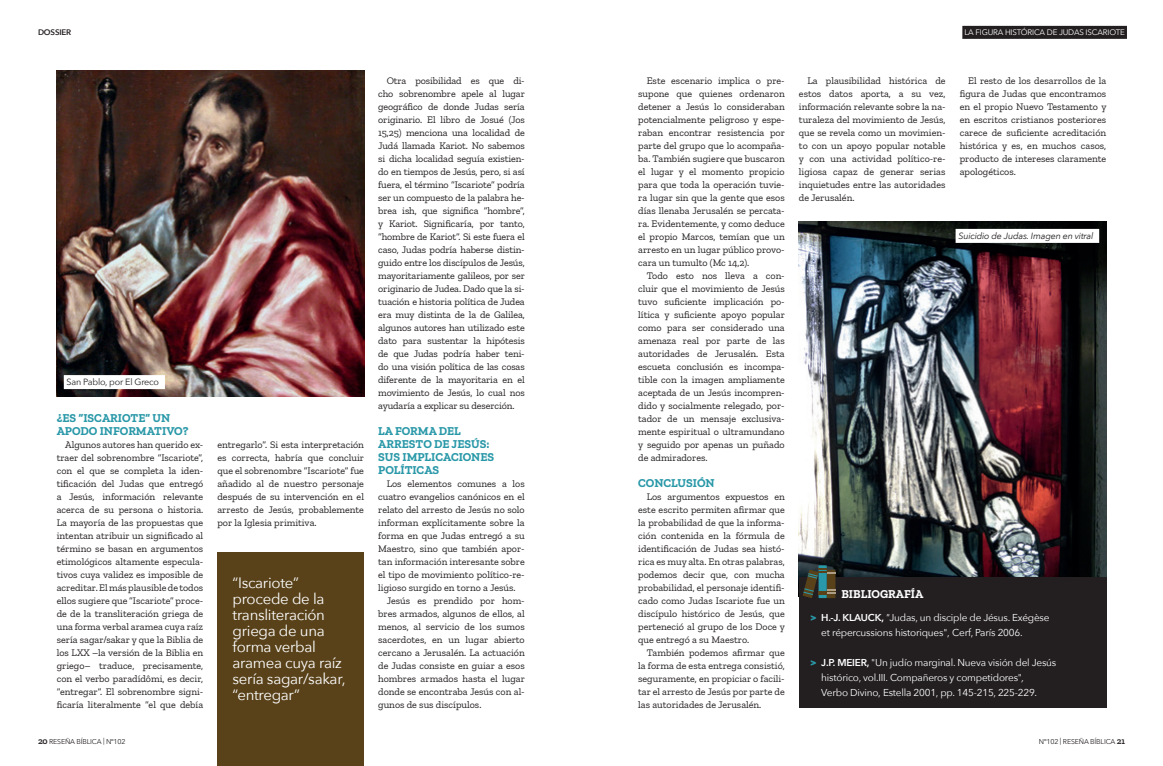
<style>
.page{position:relative;width:1163px;height:766px;background:#fff}
.page>*{position:absolute;margin:0;border:0;box-sizing:border-box;transform-origin:0 0}
.DESTACADO{font:15px/16px "Avenir Next";letter-spacing:-.02em;color:#fff}
.LADILLO{font:700 12px/13px "Zilla Slab";color:#2998a8}
.t1{font:700 12px "Zilla Slab";color:#fff}
.CUERPO_ARTICULO{font:10px/13px "Zilla Slab";color:#231f20;text-align:justify}
.t2{font:10px/15px "Avenir Next";letter-spacing:-.02em;color:#fff}
.PIE_DE_FOTO_CON_FILE{font:italic 9px "Avenir Next";letter-spacing:-.02em;color:#231f20}
.PIE_DE_FOTO_CON_FILE-2{font:9px "Avenir Next";letter-spacing:-.02em;color:#231f20}
.t3{font:8px "Avenir Next";letter-spacing:-.02em;color:#fff}
.t4{font:600 8px "Avenir Next";letter-spacing:-.02em;color:#231f20}
.t5{font:7px "Avenir Next";letter-spacing:-.02em;color:#231f20}
.s1{font-weight:800;color:#2998a8}
.s2{font-weight:600}
.s3{font-style:italic}
.s4{font-family:"Zilla Slab";font-weight:600;font-size:9px}
</style>
<div class="page">
<div style="left:217px;top:552px;width:147px;height:213px;background:#59421a"></div>
<img style="left:57px;top:71px;width:307px;height:325px">
<div style="left:64px;top:375px;width:101px;height:14px;background:#fff"></div>
<img style="left:798px;top:221px;width:308px;height:355px">
<div style="left:798px;top:576px;width:308px;height:131px;background:#231f20"></div>
<div style="left:818px;top:565px;width:8px;height:33px;background:#2998a8"></div>
<svg style="left:802px;top:568px;width:33px;height:30px"></svg>
<div style="left:955px;top:229px;width:143px;height:14px;background:#fff"></div>
<div style="left:962px;top:26px;width:164px;height:13px;background:#231f20"></div>
<p class="t4" style="left:38px;top:25px;width:35px">DOSSIER</p>
<p class="t3" style="left:964px;top:25px;width:162px">LA FIGURA HISTÓRICA DE JUDAS ISCARIOTE</p>
<p class="PIE_DE_FOTO_CON_FILE-2" style="left:67px;top:374px;width:94px">San Pablo, por El Greco</p>
<p class="LADILLO" style="left:57px;top:411px;width:133px">¿ES “ISCARIOTE” UN<br>APODO INFORMATIVO?</p>
<p class="CUERPO_ARTICULO" style="left:57px;top:438px;width:148px;text-indent:9px">Algunos autores han querido ex&shy;traer del sobrenombre “Iscariote”, con el que se completa la iden&shy;tificación del Judas que entregó a Jesús, información relevante acerca de su persona o historia.<br>La mayoría de las propuestas que intentan atribuir un significado al término se basan en argumentos etimológicos altamente especula&shy;tivos cuya validez es imposible de acreditar. El más plausible de todos ellos sugiere que “Iscariote” proce&shy;de de la transliteración griega de una forma verbal aramea cuya raíz sería sagar/sakar y que la Biblia de los LXX –la versión de la Biblia en griego– traduce, precisamente, con el verbo paradídômi, es decir, “entregar”. El sobrenombre signi&shy;ficaría literalmente “el que debía</p>
<p class="CUERPO_ARTICULO" style="left:378px;top:74px;width:148px;text-indent:9px">Otra posibilidad es que di&shy;cho sobrenombre apele al lugar geográfico de donde Judas sería originario. El libro de Josué (Jos 15,25) menciona una localidad de Judá llamada Kariot. No sabemos si dicha localidad seguía existien&shy;do en tiempos de Jesús, pero, si así fuera, el término “Iscariote” podría ser un compuesto de la palabra he&shy;brea ish, que significa “hombre”, y Kariot. Significaría, por tanto, “hombre de Kariot”. Si este fuera el caso, Judas podría haberse distin&shy;guido entre los discípulos de Jesús, mayoritariamente galileos, por ser originario de Judea. Dado que la si&shy;tuación e historia política de Judea era muy distinta de la de Galilea, algunos autores han utilizado este dato para sustentar la hipótesis de que Judas podría haber teni&shy;do una visión política de las cosas diferente de la mayoritaria en el movimiento de Jesús, lo cual nos ayudaría a explicar su deserción.</p>
<p class="LADILLO" style="left:378px;top:424px;width:117px">LA FORMA DEL<br>ARRESTO DE JESÚS:<br>SUS IMPLICACIONES<br>POLÍTICAS</p>
<p class="CUERPO_ARTICULO" style="left:378px;top:477px;width:148px;text-indent:9px">Los elementos comunes a los cuatro evangelios canónicos en el relato del arresto de Jesús no solo informan explícitamente sobre la forma en que Judas entregó a su Maestro, sino que también apor&shy;tan información interesante sobre el tipo de movimiento político-re&shy;ligioso surgido en torno a Jesús.</p>
<p class="CUERPO_ARTICULO" style="left:378px;top:594px;width:148px;text-indent:9px">Jesús es prendido por hom&shy;bres armados, algunos de ellos, al menos, al servicio de los sumos sacerdotes, en un lugar abierto cercano a Jerusalén. La actuación de Judas consiste en guiar a esos hombres armados hasta el lugar donde se encontraba Jesús con al&shy;gunos de sus discípulos.</p>
<p class="CUERPO_ARTICULO" style="left:638px;top:74px;width:148px;text-indent:9px">Este escenario implica o pre&shy;supone que quienes ordenaron detener a Jesús lo consideraban potencialmente peligroso y espe&shy;raban encontrar resistencia por parte del grupo que lo acompaña&shy;ba. También sugiere que buscaron el lugar y el momento propicio para que toda la operación tuvie&shy;ra lugar sin que la gente que esos días llenaba Jerusalén se percata&shy;ra. Evidentemente, y como deduce el propio Marcos, temían que un arresto en un lugar público provo&shy;cara un tumulto (Mc 14,2).</p>
<p class="CUERPO_ARTICULO" style="left:638px;top:269px;width:148px;text-indent:9px">Todo esto nos lleva a con&shy;cluir que el movimiento de Jesús tuvo suficiente implicación po&shy;lítica y suficiente apoyo popular como para ser considerado una amenaza real por parte de las autoridades de Jerusalén. Esta escueta conclusión es incompa&shy;tible con la imagen ampliamente aceptada de un Jesús incompren&shy;dido y socialmente relegado, por&shy;tador de un mensaje exclusiva&shy;mente espiritual o ultramundano y seguido por apenas un puñado de admiradores.</p>
<p class="LADILLO" style="left:638px;top:476px;width:78px">CONCLUSIÓN</p>
<p class="CUERPO_ARTICULO" style="left:638px;top:490px;width:148px;text-indent:9px">Los argumentos expuestos en este escrito permiten afirmar que la probabilidad de que la informa&shy;ción contenida en la fórmula de identificación de Judas sea histó&shy;rica es muy alta. En otras palabras, podemos decir que, con mucha probabilidad, el personaje identifi&shy;cado como Judas Iscariote fue un discípulo histórico de Jesús, que perteneció al grupo de los Doce y que entregó a su Maestro.</p>
<p class="CUERPO_ARTICULO" style="left:638px;top:646px;width:148px;text-indent:9px">También podemos afirmar que la forma de esta entrega consistió, seguramente, en propiciar o facili&shy;tar el arresto de Jesús por parte de las autoridades de Jerusalén.</p>
<p class="CUERPO_ARTICULO" style="left:798px;top:74px;width:148px;text-indent:9px">La plausibilidad histórica de estos datos aporta, a su vez, información relevante sobre la na&shy;turaleza del movimiento de Jesús, que se revela como un movimien&shy;to con un apoyo popular notable y con una actividad político-re&shy;ligiosa capaz de generar serias inquietudes entre las autoridades de Jerusalén.</p>
<p class="CUERPO_ARTICULO" style="left:959px;top:74px;width:148px;text-indent:9px">El resto de los desarrollos de la figura de Judas que encontramos en el propio Nuevo Testamento y en escritos cristianos posteriores carece de suficiente acreditación histórica y es, en muchos casos, producto de intereses claramente apologéticos.</p>
<p class="PIE_DE_FOTO_CON_FILE" style="left:958px;top:228px;width:136px">Suicidio de Judas. Imagen en vitral</p>
<p class="CUERPO_ARTICULO" style="left:217px;top:438px;width:148px">entregarlo”. Si esta interpretación es correcta, habría que concluir que el sobrenombre “Iscariote” fue añadido al de nuestro personaje después de su intervención en el arresto de Jesús, probablemente por la Iglesia primitiva.</p>
<p class="DESTACADO" style="left:232px;top:574px;width:114px">“Iscariote” procede de la transliteración griega de una forma verbal aramea cuya raíz sería sagar/sakar, “entregar”</p>
<p class="t1" style="left:841px;top:586px;width:83px">BIBLIOGRAFÍA</p>
<p class="t2" style="left:821px;top:609px;width:230px;text-indent:-11px"><span class="s1">&gt;</span> <span class="s2">H.-J. KLAUCK,</span> <span class="s3">"</span>Judas, un disciple de Jésus. Exégèse et répercussions historiques", Cerf, París 2006.</p>
<p class="t2" style="left:821px;top:654px;width:236px;text-indent:-11px"><span class="s1">&gt;</span> <span class="s2">J.P. MEIER,</span> "Un judío marginal. Nueva visión del Jesús histórico, vol.III. Compañeros y competidores"<span class="s3">,<br></span>Verbo Divino, Estella 2001, pp. 145-215, 225-229.</p>
<p class="t5" style="left:38px;top:735px;width:89px"><span class="s4">20</span> RESEÑA BÍBLICA | Nº102</p>
<p class="t5" style="left:1038px;top:735px;width:87px">Nº102 | RESEÑA BÍBLICA <span class="s4">21</span></p>
</div>
